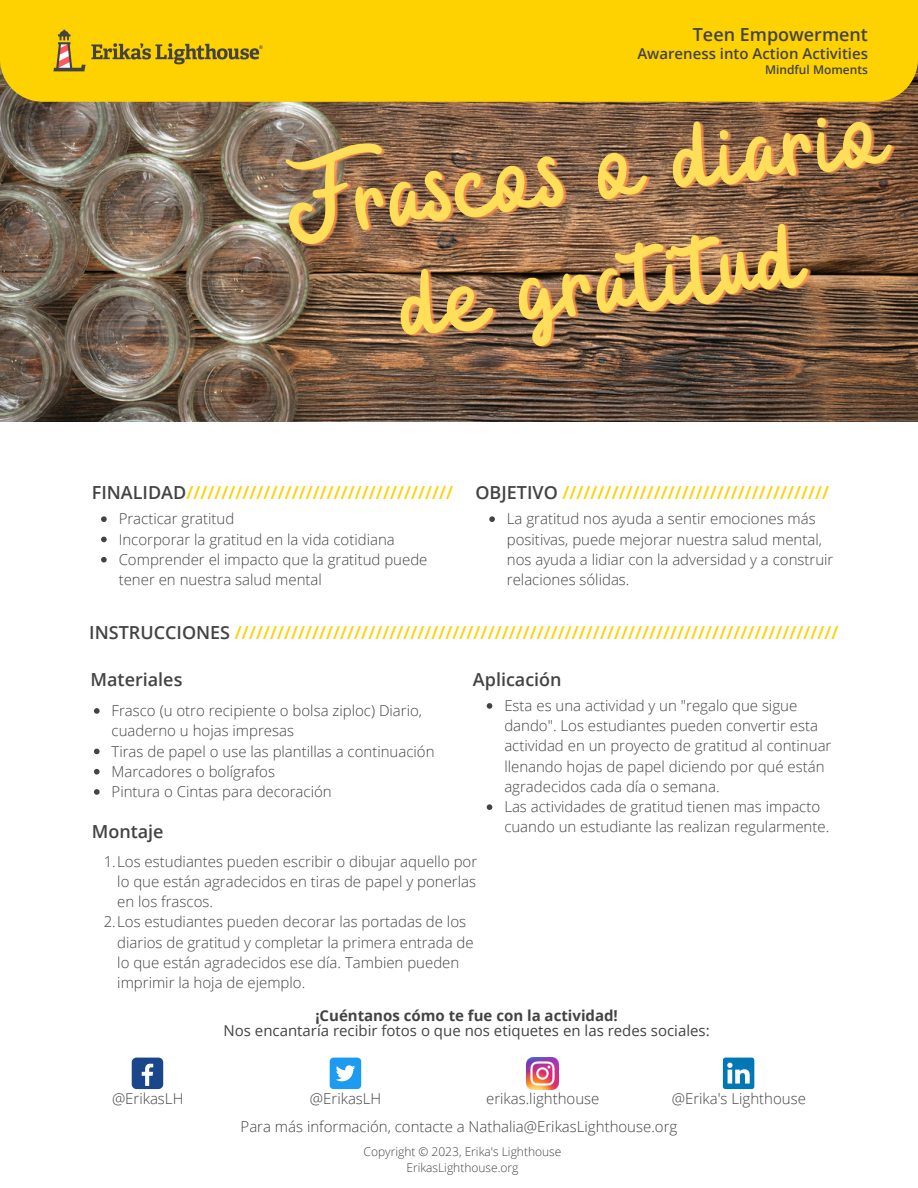
<style>
.page{position:relative;width:918px;height:1188px;background:#fff}
.page>*{position:absolute;margin:0;border:0;box-sizing:border-box;transform-origin:0 0}
.t1{font:600 18px "Open Sans";color:#fed100}
.t2{font:600 18px "Open Sans";color:#434345}
.t3{font:300 15px/20.2px "Open Sans";color:#434345}
.t4{font:15px "Open Sans";color:#434345}
.t5{font:700 15px "Open Sans";color:#434345}
.t6{font:600 15px "Open Sans";color:#434345}
.t7{font:300 12px "Open Sans";color:#434345}
.t8{font:600 12px "Open Sans";color:#434345}
.s1{color:#434345}
</style>
<div class="page">
<img style="left:0;top:102px;width:918px;height:320px">
<div style="left:0;top:0;width:918px;height:102px;background:#fed100"></div>
<img style="left:39px;top:20px;width:234px;height:62px">
<div style="left:132px;top:1058px;width:31px;height:31px;background:#1a4789;border-radius:5px"></div>
<svg style="left:142px;top:1064px;width:11px;height:22px"></svg>
<div style="left:330px;top:1058px;width:31px;height:31px;background:#1d9bf0;border-radius:4px"></div>
<svg style="left:336px;top:1065px;width:19px;height:16px"></svg>
<img style="left:527px;top:1058px;width:31px;height:31px">
<svg style="left:723px;top:1058px;width:31px;height:31px"></svg>
<svg style="left:94px;top:708px;width:6px;height:6px"></svg>
<svg style="left:94px;top:749px;width:6px;height:5px"></svg>
<svg style="left:94px;top:769px;width:6px;height:6px"></svg>
<svg style="left:94px;top:789px;width:6px;height:6px"></svg>
<svg style="left:487px;top:703px;width:5px;height:6px"></svg>
<svg style="left:487px;top:804px;width:5px;height:6px"></svg>
<svg style="left:101px;top:516px;width:6px;height:6px"></svg>
<svg style="left:101px;top:537px;width:6px;height:5px"></svg>
<svg style="left:101px;top:557px;width:6px;height:6px"></svg>
<svg style="left:489px;top:516px;width:6px;height:6px"></svg>
<img style="left:276px;top:57px;width:642px;height:331px">
<p class="t2" style="left:693px;top:22px;width:177px">Teen Empowerment</p>
<p class="t6" style="left:637px;top:43px;width:232px">Awareness into Action Activities</p>
<p class="t8" style="left:765px;top:61px;width:104px">Mindful Moments</p>
<p class="t1" style="left:92px;top:480px;width:363px"><span class="s1">FINALIDAD</span>//////////////////////////////////////</p>
<p class="t3" style="left:119px;top:508px;width:117px">Practicar gratitud</p>
<p class="t3" style="left:119px;top:529px;width:278px">Incorporar la gratitud en la vida cotidiana</p>
<p class="t3" style="left:119px;top:549px;width:310px">Comprender el impacto que la gratitud puede tener en nuestra salud mental</p>
<p class="t1" style="left:475px;top:480px;width:355px"><span class="s1">OBJETIVO</span> //////////////////////////////////////</p>
<p class="t3" style="left:507px;top:508px;width:328px">La gratitud nos ayuda a sentir emociones más positivas, puede mejorar nuestra salud mental, nos ayuda a lidiar con la adversidad y a construir relaciones sólidas.</p>
<p class="t1" style="left:89px;top:619px;width:751px"><span class="s1">INSTRUCCIONES</span> //////////////////////////////////////////////////////////////////////////////////////</p>
<p class="t2" style="left:91px;top:667px;width:93px">Materiales</p>
<p class="t3" style="left:112px;top:700px;width:312px">Frasco (u otro recipiente o bolsa ziploc) Diario, cuaderno u hojas impresas</p>
<p class="t3" style="left:112px;top:741px;width:324px">Tiras de papel o use las plantillas a continuación</p>
<p class="t3" style="left:112px;top:761px;width:165px">Marcadores o bolígrafos</p>
<p class="t3" style="left:112px;top:781px;width:222px">Pintura o Cintas para decoración</p>
<p class="t2" style="left:92px;top:819px;width:73px">Montaje</p>
<p class="t3" style="left:117px;top:851px;width:361px;text-align:justify;text-indent:-14px">1.Los estudiantes pueden escribir o dibujar aquello por lo que están agradecidos en tiras de papel y ponerlas en los frascos.</p>
<p class="t3" style="left:117px;top:911px;width:358px;text-indent:-14px">2.Los estudiantes pueden decorar las portadas de los diarios de gratitud y completar la primera entrada de lo que están agradecidos ese día. Tambien pueden imprimir la hoja de ejemplo.</p>
<p class="t2" style="left:473px;top:667px;width:90px">Aplicación</p>
<p class="t3" style="left:504px;top:695px;width:329px">Esta es una actividad y un "regalo que sigue dando". Los estudiantes pueden convertir esta actividad en un proyecto de gratitud al continuar llenando hojas de papel diciendo por qué están agradecidos cada día o semana.</p>
<p class="t3" style="left:504px;top:796px;width:326px">Las actividades de gratitud tienen mas impacto cuando un estudiante las realizan regularmente.</p>
<p class="t5" style="left:315px;top:1005px;width:304px">¡Cuéntanos cómo te fue con la actividad!</p>
<p class="t4" style="left:224px;top:1020px;width:488px">Nos encantaría recibir fotos o que nos etiquetes en las redes sociales:</p>
<p class="t3" style="left:112px;top:1088px;width:73px">@ErikasLH</p>
<p class="t3" style="left:310px;top:1088px;width:73px">@ErikasLH</p>
<p class="t3" style="left:486px;top:1088px;width:115px">erikas.lighthouse</p>
<p class="t3" style="left:672px;top:1088px;width:136px">@Erika's Lighthouse</p>
<p class="t7" style="left:364px;top:1143px;width:199px">Copyright © 2023, Erika's Lighthouse</p>
<p class="t7" style="left:406px;top:1159px;width:114px">ErikasLighthouse.org</p>
<p class="t3" style="left:241px;top:1116px;width:438px">Para más información, contacte a Nathalia@ErikasLighthouse.org</p>
</div>
